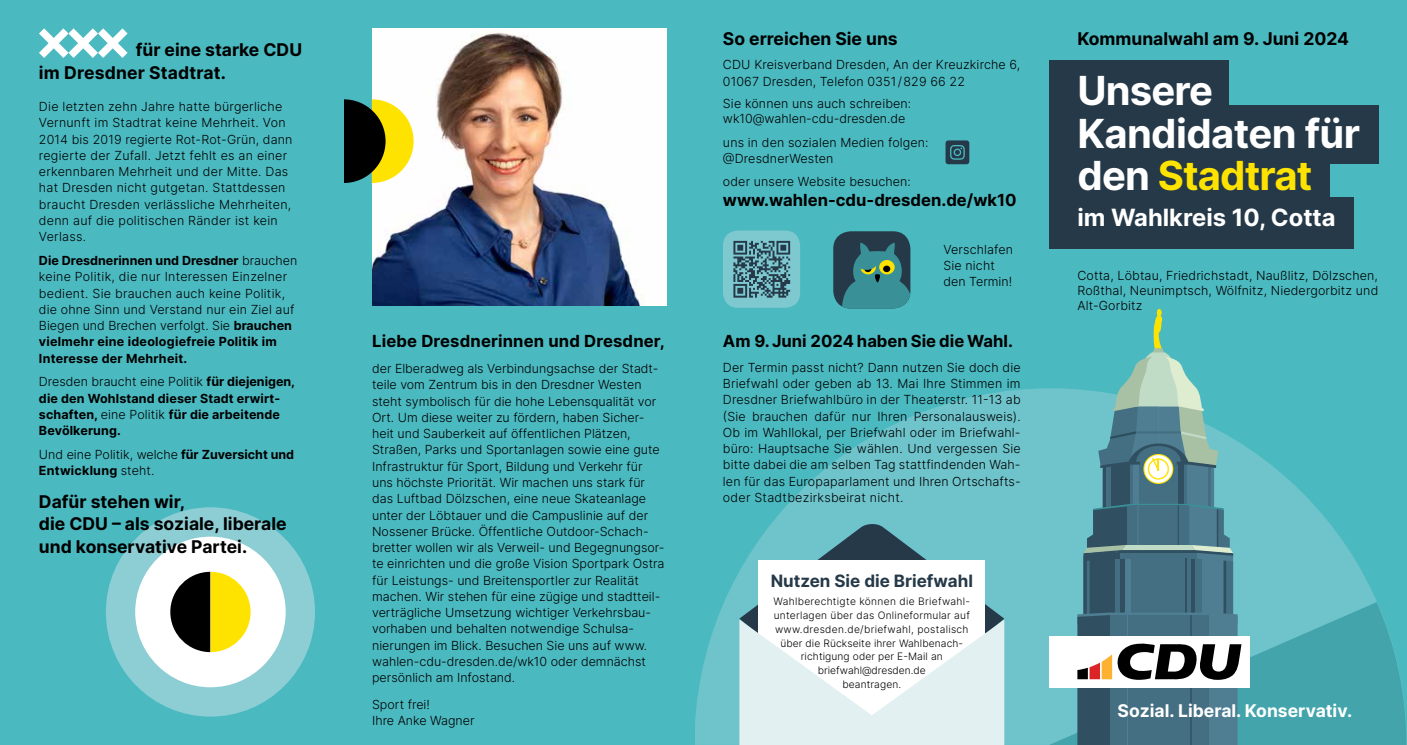
<style>
.page{position:relative;width:1407px;height:745px;background:#fff}
.page>*{position:absolute;margin:0;border:0;box-sizing:border-box;transform-origin:0 0}
.t1{font:700 40px/42.5px "Inter";letter-spacing:-.02em;color:#fff}
.t2{font:700 23.75px "Inter";color:#fff}
.t3{font:700 17.5px/22.5px "Inter";color:#000}
.t4{font:700 17.5px "Inter";color:#fff}
.t5{font:700 17px "Inter";color:#253948}
.t6{font:700 16.62px "Inter";color:#000}
.t7{font:300 12.5px/16.2px "Inter";color:#000}
.t8{font:300 12.5px/16.2px "Inter";letter-spacing:.02em;color:#000}
.t9{font:700 12.5px/16.2px "Inter";letter-spacing:.01em;color:#000}
.t10{font:300 10.25px/13.8px "Inter";letter-spacing:.025em;color:#000;text-align:center}
.s1{font-weight:700}
.s2{font-weight:300}
.s3{color:#ffe300}
</style>
<div class="page">
<div style="left:1049px;top:0;width:358px;height:744px;background:#4bb9c0"></div>
<div style="left:694px;top:0;width:355px;height:744px;background:#4bb9c0"></div>
<div style="left:1049px;top:61px;width:329px;height:188px;background:#253948"></div>
<div style="left:1229px;top:57px;width:164px;height:48px;background:#4bb9c0"></div>
<div style="left:1331px;top:164px;width:76px;height:33px;background:#4bb9c0"></div>
<svg style="left:695px;top:388px;width:682px;height:356px;fill:#6fc4cc"></svg>
<div style="left:344px;top:0;width:350px;height:744px;background:#4bb9c0"></div>
<svg style="left:1049px;top:601px;width:357px;height:143px;fill:#43a5ab"></svg>
<img style="left:372px;top:28px;width:294px;height:277px">
<svg style="left:344px;top:99px;width:70px;height:84px"></svg>
<div style="left:1354px;top:193px;width:42px;height:62px;background:#4bb9c0"></div>
<div style="left:1049px;top:635px;width:200px;height:52px;background:#fff"></div>
<svg style="left:1077px;top:309px;width:164px;height:435px"></svg>
<div style="left:0;top:0;width:344px;height:744px;background:#4bb9c0"></div>
<div style="left:106px;top:507px;width:209px;height:209px;background:#8dced5;border-radius:50%"></div>
<div style="left:135px;top:536px;width:151px;height:150px;background:#fff;border-radius:50%"></div>
<svg style="left:170px;top:571px;width:81px;height:80px"></svg>
<svg style="left:39px;top:28px;width:89px;height:30px"></svg>
<svg style="left:945px;top:140px;width:24px;height:24px"></svg>
<svg style="left:739px;top:522px;width:265px;height:97px;fill:#6fc4cc"></svg>
<div style="left:758px;top:560px;width:227px;height:184px;background:#fff"></div>
<svg style="left:739px;top:619px;width:265px;height:125px"></svg>
<div style="left:723px;top:230px;width:77px;height:77px;background:#7ec8d0;border-radius:15px"></div>
<div style="left:833px;top:231px;width:77px;height:77px;background:#253948;border-radius:18px"></div>
<svg style="left:842px;top:242px;width:68px;height:66px"></svg>
<svg style="left:733px;top:241px;width:57px;height:56px"></svg>
<h3 class="t3" style="left:39px;top:38px;width:265px;text-indent:97px">für eine starke CDU im Dresdner Stadtrat.</h3>
<p class="t8" style="left:39px;top:98px;width:255px">Die letzten zehn Jahre hatte bürgerliche Vernunft im Stadtrat keine Mehrheit. Von 2014 bis 2019 regierte Rot-Rot-Grün, dann regierte der Zufall. Jetzt fehlt es an einer erkennbaren Mehrheit und der Mitte. Das hat Dresden nicht gutgetan. Stattdessen braucht Dresden verlässliche Mehrheiten, denn auf die politischen Ränder ist kein Verlass.</p>
<p class="t7" style="left:39px;top:252px;width:260px"><span class="s1">Die Dresdnerinnen und Dresdner</span> brauchen keine Politik, die nur Interessen Einzelner bedient. Sie brauchen auch keine Politik, die ohne Sinn und Verstand nur ein Ziel auf Biegen und Brechen verfolgt. Sie <span class="s1">brauchen vielmehr eine ideologiefreie Politik im Interesse der Mehrheit.</span></p>
<p class="t9" style="left:39px;top:373px;width:258px"><span class="s2">Dresden braucht eine Politik</span> für diejenigen, die den Wohlstand dieser Stadt erwirt&shy;schaften, <span class="s2">eine Politik</span> für die arbeitende Bevölkerung.</p>
<p class="t7" style="left:39px;top:446px;width:257px">Und eine Politik, welche <span class="s1">für Zuversicht und<br>Entwicklung</span> steht.</p>
<h3 class="t3" style="left:39px;top:489px;width:249px">Dafür stehen wir,<br>die CDU – als soziale, liberale und konservative Partei.</h3>
<h3 class="t6" style="left:372px;top:328px;width:294px">Liebe Dresdnerinnen und Dresdner,</h3>
<p class="t7" style="left:372px;top:360px;width:294px">der Elberadweg als Verbindungsachse der Stadt&shy;teile vom Zentrum bis in den Dresdner Westen steht symbolisch für die hohe Lebensqualität vor Ort. Um diese weiter zu fördern, haben Sicher&shy;heit und Sauberkeit auf öffentlichen Plätzen, Straßen, Parks und Sportanlagen sowie eine gute Infrastruktur für Sport, Bildung und Verkehr für uns höchste Priorität. Wir machen uns stark für das Luftbad Dölzschen, eine neue Skateanlage unter der Löbtauer und die Campuslinie auf der Nossener Brücke. Öffentliche Outdoor-Schach&shy;bretter wollen wir als Verweil- und Begegnungsor&shy;te einrichten und die große Vision Sportpark Ostra für Leistungs- und Breitensportler zur Realität machen. Wir stehen für eine zügige und stadtteil&shy;verträgliche Umsetzung wichtiger Verkehrsbau&shy;vorhaben und behalten notwendige Schulsa&shy;nierungen im Blick. Besuchen Sie uns auf www. wahlen-cdu-dresden.de/wk10 oder demnächst persönlich am Infostand.</p>
<p class="t7" style="left:372px;top:695px;width:104px">Sport frei!<br>Ihre Anke Wagner</p>
<h3 class="t3" style="left:723px;top:27px;width:176px">So erreichen Sie uns</h3>
<p class="t7" style="left:723px;top:56px;width:299px">CDU Kreisverband Dresden, An der Kreuzkirche 6,<br>01067 Dresden, Telefon 0351/829 66 22</p>
<p class="t7" style="left:723px;top:96px;width:190px;line-height:15px">Sie können uns auch schreiben: wk10@wahlen-cdu-dresden.de</p>
<p class="t7" style="left:723px;top:134px;width:207px">uns in den sozialen Medien folgen: @DresdnerWesten</p>
<p class="t7" style="left:723px;top:173px;width:189px">oder unsere Website besuchen:</p>
<h3 class="t6" style="left:723px;top:187px;width:295px">www.wahlen-cdu-dresden.de/wk10</h3>
<p class="t7" style="left:943px;top:240px;width:71px">Verschlafen<br>Sie nicht den Termin!</p>
<h3 class="t6" style="left:723px;top:328px;width:291px">Am 9. Juni 2024 haben Sie die Wahl.</h3>
<p class="t7" style="left:723px;top:358px;width:299px;text-align:justify">Der Termin passt nicht? Dann nutzen Sie doch die Briefwahl oder geben ab 13. Mai Ihre Stimmen im Dresdner Briefwahlbüro in der Theaterstr. 11-13 ab (Sie brauchen dafür nur Ihren Personalausweis).<br>Ob im Wahllokal, per Briefwahl oder im Briefwahl&shy;büro: Hauptsache Sie wählen. Und vergessen Sie bitte dabei die am selben Tag stattfindenden Wah&shy;len für das Europaparlament und Ihren Ortschafts&shy;oder Stadtbezirksbeirat nicht.</p>
<h3 class="t5" style="left:771px;top:567px;width:204px">Nutzen Sie die Briefwahl</h3>
<p class="t10" style="left:773px;top:594px;width:198px">Wahlberechtigte können die Briefwahl&shy;unterlagen über das Onlineformular auf www.dresden.de/briefwahl, postalisch über die Rückseite ihrer Wahlbenach&shy;richtigung oder per E-Mail an briefwahl@dresden.de<br>beantragen.</p>
<h3 class="t3" style="left:1077px;top:27px;width:273px">Kommunalwahl am 9. Juni 2024</h3>
<h1 class="t1" style="left:1077px;top:68px;width:284px">Unsere<br>Kandidaten für den <span class="s3">Stadtrat</span></h1>
<h2 class="t2" style="left:1077px;top:200px;width:260px">im Wahlkreis 10, Cotta</h2>
<p class="t7" style="left:1077px;top:267px;width:302px;line-height:15px;text-align:justify">Cotta, Löbtau, Friedrichstadt, Naußlitz, Dölzschen, Roßthal, Neunimptsch, Wölfnitz, Niedergorbitz und Alt-Gorbitz</p>
<h3 class="t4" style="left:1117px;top:696px;width:236px">Sozial. Liberal. Konservativ.</h3>
</div>
